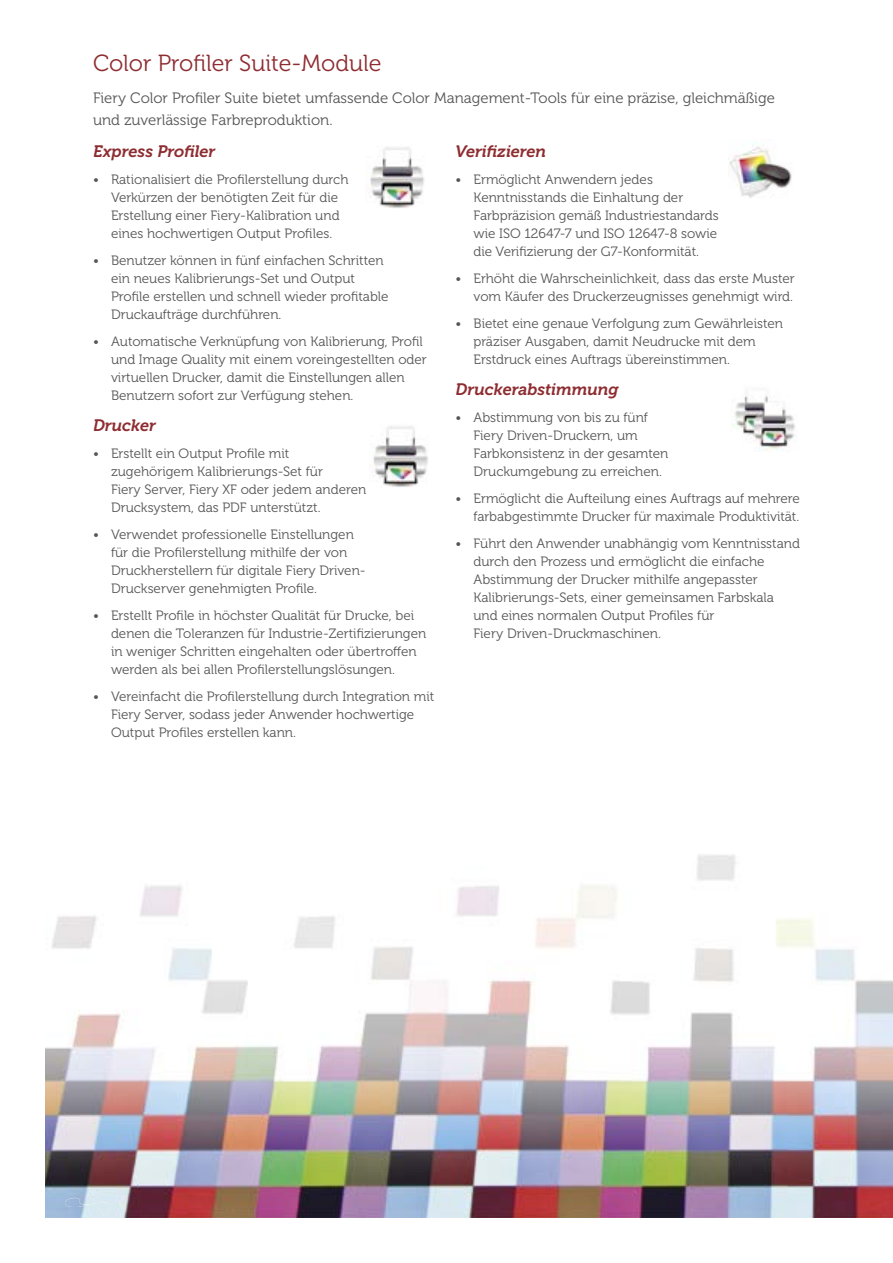
<style>
.page{position:relative;width:893px;height:1263px;background:#fff}
.page>*{position:absolute;margin:0;border:0;box-sizing:border-box;transform-origin:0 0}
.t1{font:23.25px "Museo 300";color:#8e2d31}
.t2{font:italic 16.5px "Museo 700";color:#8e2d31}
.t3{font:15px/22.5px "Museo 300";color:#555}
.t4{font:13.5px/18px "Museo 300";color:#555}
</style>
<div class="page">
<img style="left:370px;top:147px;width:54px;height:61px">
<img style="left:373px;top:426px;width:55px;height:61px">
<img style="left:729px;top:142px;width:63px;height:56px">
<img style="left:732px;top:396px;width:63px;height:55px">
<img style="left:45px;top:854px;width:848px;height:364px">
<img style="left:65px;top:1198px;width:45px;height:18px">
<svg style="left:93px;top:1191px;width:7px;height:8px"></svg>
<h1 class="t1" style="left:93px;top:51px;width:290px">Color Profiler Suite-Module</h1>
<p class="t3" style="left:93px;top:87px;width:683px">Fiery Color Profiler Suite bietet umfassende Color Management-Tools für eine präzise, gleichmäßige und zuverlässige Farbreproduktion.</p>
<p class="t2" style="left:93px;top:142px;width:124px">Express Profiler</p>
<p class="t4" style="left:111px;top:171px;width:239px;text-indent:-18px">• Rationalisiert die Profilerstellung durch Verkürzen der benötigten Zeit für die Erstellung einer Fiery-Kalibration und eines hochwertigen Output Profiles.</p>
<p class="t4" style="left:111px;top:252px;width:279px;text-indent:-18px">• Benutzer können in fünf einfachen Schritten ein neues Kalibrierungs-Set und Output Profile erstellen und schnell wieder profitable Druckaufträge durchführen.</p>
<p class="t4" style="left:111px;top:333px;width:317px;text-indent:-18px">• Automatische Verknüpfung von Kalibrierung, Profil und Image Quality mit einem voreingestellten oder virtuellen Drucker, damit die Einstellungen allen Benutzern sofort zur Verfügung stehen.</p>
<p class="t2" style="left:93px;top:417px;width:64px">Drucker</p>
<p class="t4" style="left:111px;top:445px;width:257px;text-indent:-18px">• Erstellt ein Output Profile mit zugehörigem Kalibrierungs-Set für<br>Fiery Server, Fiery XF oder jedem anderen Drucksystem, das PDF unterstützt.</p>
<p class="t4" style="left:111px;top:526px;width:256px;text-indent:-18px">• Verwendet professionelle Einstellungen für die Profilerstellung mithilfe der von Druckherstellern für digitale Fiery Driven-Druckserver genehmigten Profile.</p>
<p class="t4" style="left:111px;top:607px;width:317px;text-indent:-18px">• Erstellt Profile in höchster Qualität für Drucke, bei denen die Toleranzen für Industrie-Zertifizierungen in weniger Schritten eingehalten oder übertroffen werden als bei allen Profilerstellungslösungen.</p>
<p class="t4" style="left:111px;top:688px;width:325px;text-indent:-18px">• Vereinfacht die Profilerstellung durch Integration mit<br>Fiery Server, sodass jeder Anwender hochwertige<br>Output Profiles erstellen kann.</p>
<p class="t2" style="left:455px;top:142px;width:92px">Verifizieren</p>
<p class="t4" style="left:473px;top:171px;width:247px;text-indent:-18px">• Ermöglicht Anwendern jedes Kenntnisstands die Einhaltung der Farbpräzision gemäß Industriestandards wie ISO 12647-7 und ISO 12647-8 sowie die Verifizierung der G7-Konformität.</p>
<p class="t4" style="left:455px;top:270px;width:341px;text-align:right">• Erhöht die Wahrscheinlichkeit, dass das erste Muster vom Käufer des Druckerzeugnisses genehmigt wird.</p>
<p class="t4" style="left:473px;top:315px;width:311px;text-indent:-18px">• Bietet eine genaue Verfolgung zum Gewährleisten präziser Ausgaben, damit Neudrucke mit dem<br>Erstdruck eines Auftrags übereinstimmen.</p>
<p class="t2" style="left:455px;top:381px;width:165px">Druckerabstimmung</p>
<p class="t4" style="left:473px;top:409px;width:196px;text-indent:-18px">• Abstimmung von bis zu fünf<br>Fiery Driven-Druckern, um<br>Farbkonsistenz in der gesamten<br>Druckumgebung zu erreichen.</p>
<p class="t4" style="left:455px;top:490px;width:346px;text-align:right">• Ermöglicht die Aufteilung eines Auftrags auf mehrere farbabgestimmte Drucker für maximale Produktivität.</p>
<p class="t4" style="left:473px;top:535px;width:328px;text-indent:-18px">• Führt den Anwender unabhängig vom Kenntnisstand durch den Prozess und ermöglicht die einfache Abstimmung der Drucker mithilfe angepasster Kalibrierungs-Sets, einer gemeinsamen Farbskala und eines normalen Output Profiles für<br>Fiery Driven-Druckmaschinen.</p>
</div>
